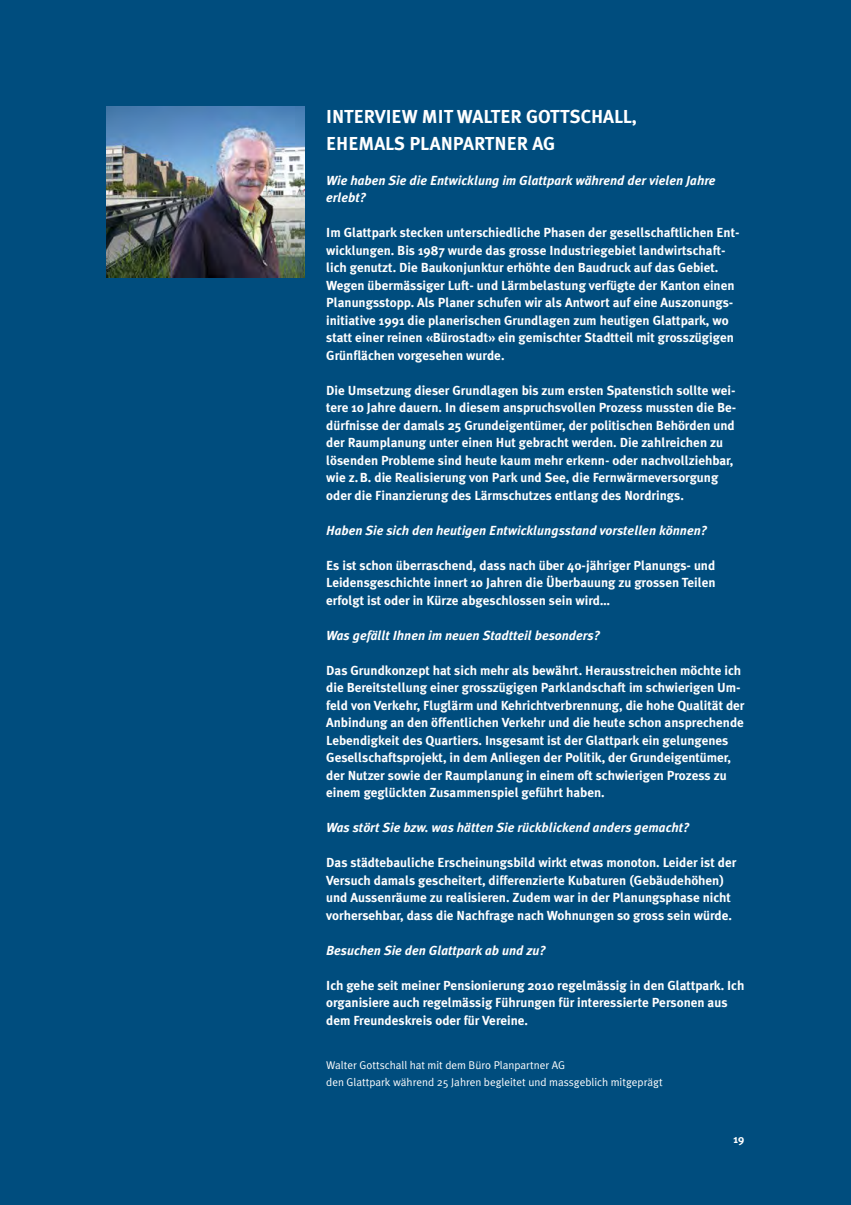
<style>
.page{position:relative;width:851px;height:1205px;background:#fff}
.page>*{position:absolute;margin:0;border:0;box-sizing:border-box;transform-origin:0 0}
.t1{font:700 18.75px/26.2px "Meta Plus";color:#fff}
.t2{font:700 13.12px/17.5px "Meta Plus";color:#fff}
.t3{font:italic 700 13.12px/17.5px "Meta Plus";color:#fff}
.t4{font:11.25px/17.5px "Meta Plus Normal";color:#fff}
.t5{font:700 11.25px "Meta Plus";color:#fff}
</style>
<div class="page">
<div style="left:0;top:0;width:850px;height:1205px;background:#004d7e"></div>
<img style="left:106px;top:106px;width:199px;height:171px">
<h1 class="t1" style="left:326px;top:104px;width:312px">INTERVIEW MIT WALTER GOTTSCHALL,<br>EHEMALS PLANPARTNER AG</h1>
<p class="t3" style="left:326px;top:171px;width:391px">Wie haben Sie die Entwicklung im Glattpark während der vielen Jahre erlebt?</p>
<p class="t2" style="left:326px;top:224px;width:415px">Im Glattpark stecken unterschiedliche Phasen der gesellschaftlichen Ent&shy;wicklungen. Bis 1987 wurde das grosse Industriegebiet landwirtschaft&shy;lich genutzt. Die Baukonjunktur erhöhte den Baudruck auf das Gebiet.<br>Wegen übermässiger Luft- und Lärmbelastung verfügte der Kanton einen Planungsstopp. Als Planer schufen wir als Antwort auf eine Auszonungs&shy;initiative 1991 die planerischen Grundlagen zum heutigen Glattpark, wo statt einer reinen «Bürostadt» ein gemischter Stadtteil mit grosszügigen Grünflächen vorgesehen wurde.</p>
<p class="t2" style="left:326px;top:381px;width:411px">Die Umsetzung dieser Grundlagen bis zum ersten Spatenstich sollte wei&shy;tere 10 Jahre dauern. In diesem anspruchsvollen Prozess mussten die Be&shy;dürfnisse der damals 25 Grundeigentümer, der politischen Behörden und der Raumplanung unter einen Hut gebracht werden. Die zahlreichen zu lösenden Probleme sind heute kaum mehr erkenn- oder nachvollziehbar, wie z.B. die Realisierung von Park und See, die Fernwärmeversorgung oder die Finanzierung des Lärmschutzes entlang des Nordrings.</p>
<p class="t3" style="left:326px;top:521px;width:382px">Haben Sie sich den heutigen Entwicklungsstand vorstellen können?</p>
<p class="t2" style="left:326px;top:556px;width:391px;text-align:justify">Es ist schon überraschend, dass nach über 40-jähriger Planungs- und Leidensgeschichte innert 10 Jahren die Überbauung zu grossen Teilen erfolgt ist oder in Kürze abgeschlossen sein wird…</p>
<p class="t3" style="left:326px;top:626px;width:275px">Was gefällt Ihnen im neuen Stadtteil besonders?</p>
<p class="t2" style="left:326px;top:661px;width:420px">Das Grundkonzept hat sich mehr als bewährt. Herausstreichen möchte ich die Bereitstellung einer grosszügigen Parklandschaft im schwierigen Um&shy;feld von Verkehr, Fluglärm und Kehrichtverbrennung, die hohe Qualität der Anbindung an den öffentlichen Verkehr und die heute schon ansprechende Lebendigkeit des Quartiers. Insgesamt ist der Glattpark ein gelungenes Gesellschaftsprojekt, in dem Anliegen der Politik, der Grundeigentümer, der Nutzer sowie der Raumplanung in einem oft schwierigen Prozess zu einem geglückten Zusammenspiel geführt haben.</p>
<p class="t3" style="left:326px;top:819px;width:365px">Was stört Sie bzw. was hätten Sie rückblickend anders gemacht?</p>
<p class="t2" style="left:326px;top:854px;width:411px">Das städtebauliche Erscheinungsbild wirkt etwas monoton. Leider ist der Versuch damals gescheitert, differenzierte Kubaturen (Gebäudehöhen) und Aussenräume zu realisieren. Zudem war in der Planungsphase nicht vorhersehbar, dass die Nachfrage nach Wohnungen so gross sein würde.</p>
<p class="t3" style="left:326px;top:941px;width:221px">Besuchen Sie den Glattpark ab und zu?</p>
<p class="t2" style="left:326px;top:976px;width:419px">Ich gehe seit meiner Pensionierung 2010 regelmässig in den Glattpark. Ich organisiere auch regelmässig Führungen für interessierte Personen aus dem Freundeskreis oder für Vereine.</p>
<p class="t4" style="left:326px;top:1056px;width:338px">Walter Gottschall hat mit dem Büro Planpartner AG<br>den Glattpark während 25 Jahren begleitet und massgeblich mitgeprägt</p>
<p class="t5" style="left:733px;top:1132px;width:13px">19</p>
</div>
